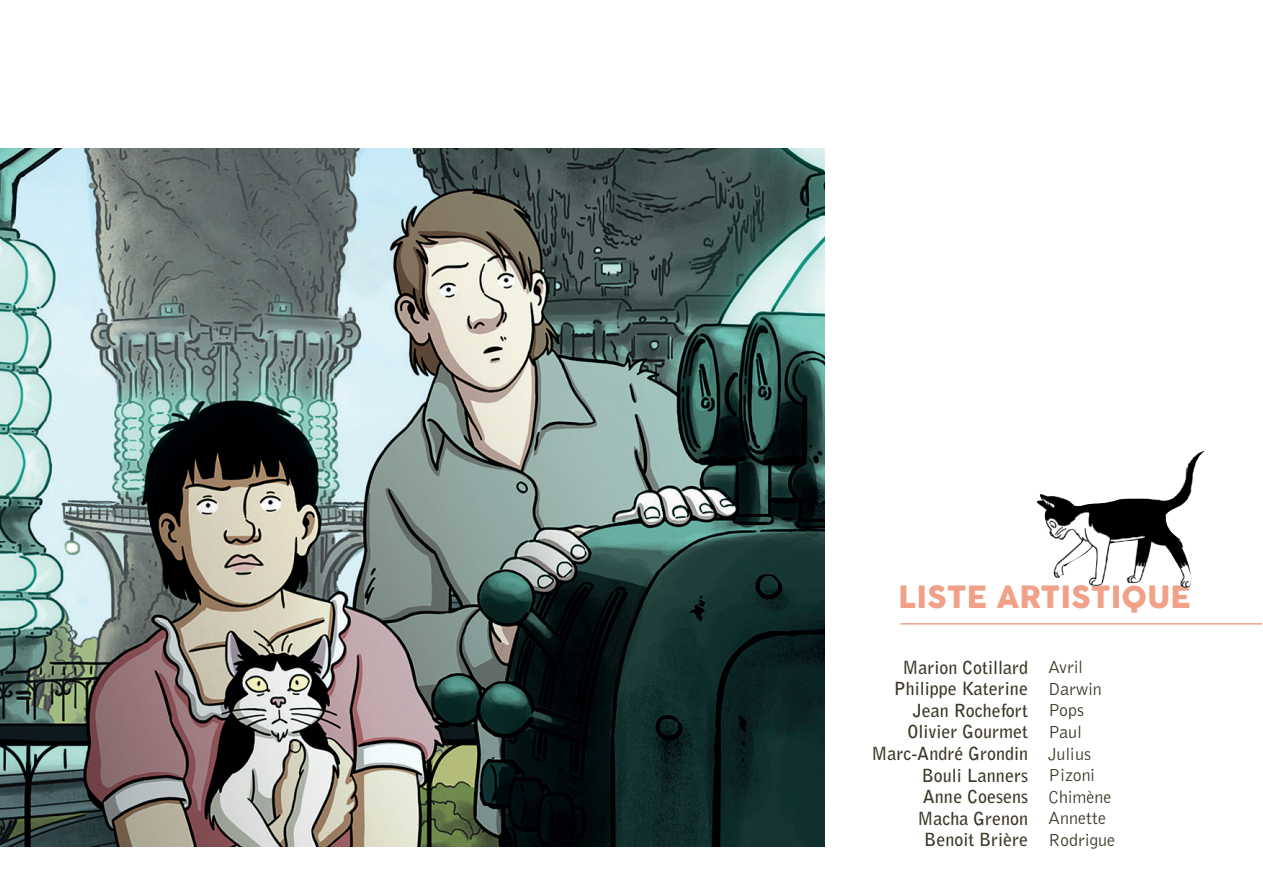
<style>
.page{position:relative;width:1263px;height:893px;background:#fff}
.page>*{position:absolute;margin:0;border:0;box-sizing:border-box;transform-origin:0 0}
.t1{font:30px "COCOGOOSE";color:#f0a188}
.t2{font:700 18px/21.6px "Bell Gothic";color:#3d3828;text-align:right}
.t3{font:300 18px/21.6px "Bell Gothic";color:#3d3828}
</style>
<div class="page">
<hr style="left:900px;top:623px;width:362px;height:2px;background:#f0a188">
<img style="left:0;top:148px;width:825px;height:698px">
<img style="left:1036px;top:451px;width:169px;height:137px">
<h1 class="t1" style="left:899px;top:577px;width:293px">LISTE ARTISTIQUE</h1>
<p class="t2" style="left:871px;top:656px;width:158px">Marion Cotillard<br>Philippe Katerine<br>Jean Rochefort<br>Olivier Gourmet<br>Marc-André Grondin<br>Bouli Lanners<br>Anne Coesens<br>Macha Grenon<br>Benoit Brière</p>
<p class="t3" style="left:1048px;top:657px;width:68px">Avril<br>Darwin<br>Pops<br>Paul<br>Julius<br>Pizoni<br>Chimène<br>Annette<br>Rodrigue</p>
</div>
